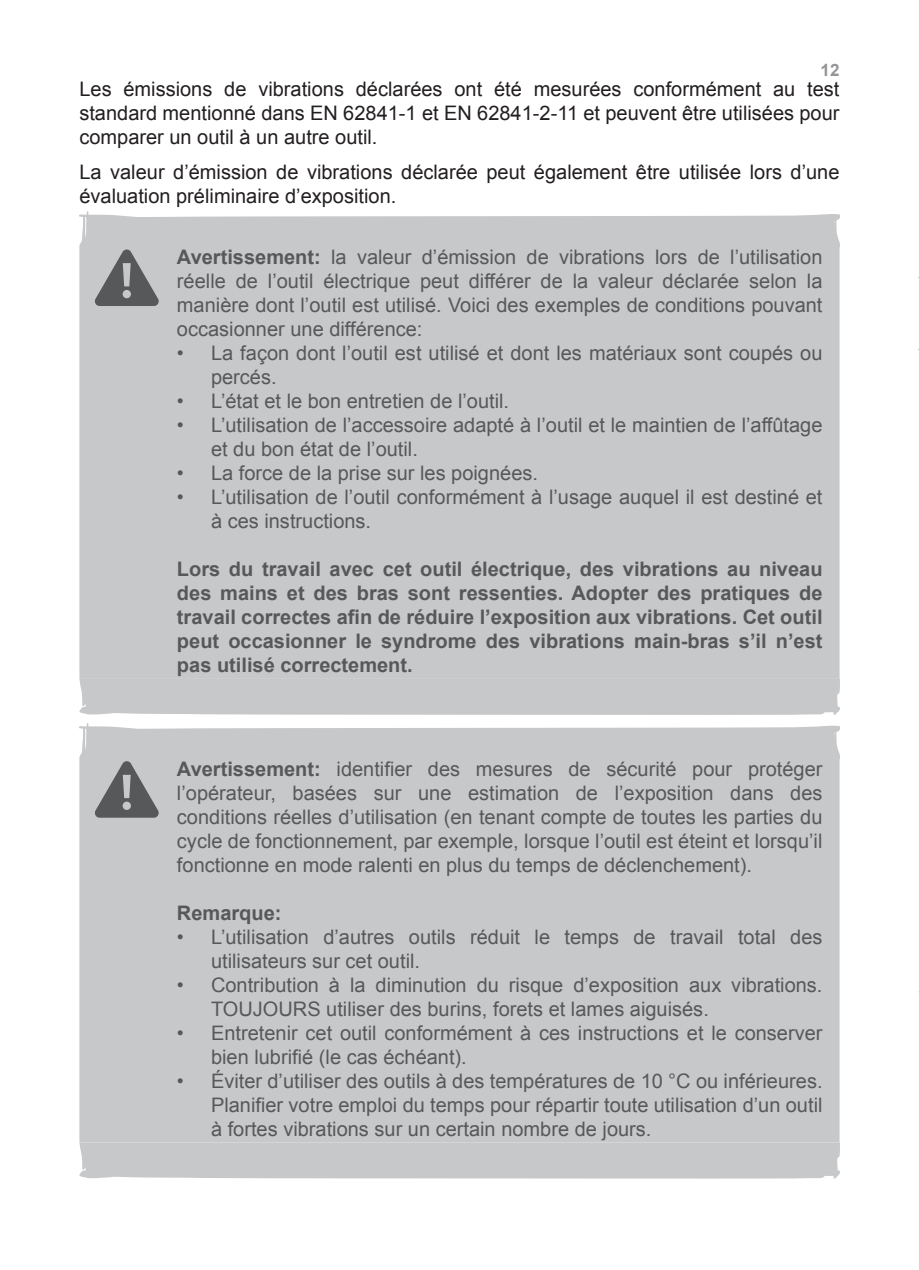
<style>
.page{position:relative;width:919px;height:1270px;background:#fff}
.page>*{position:absolute;margin:0;border:0;box-sizing:border-box;transform-origin:0 0}
.t1{font:20px/24px "Arial";color:#57585a}
.t2{font:20px/24px "Arial";color:#231f20;text-align:justify}
.t3{font:700 20px/24px "Arial";color:#57585a;text-align:justify}
.t4{font:700 17px "Arial";color:#939598}
.s1{font-weight:700}
</style>
<div class="page">
<div style="left:79px;top:306px;width:760px;height:373px;background:#c7c8ca"></div>
<svg style="left:79px;top:211px;width:760px;height:95px;background:#c7c8c9"></svg>
<div style="left:79px;top:679px;width:760px;height:36px;background:#c7c8ca"></div>
<div style="left:79px;top:818px;width:760px;height:324px;background:#c7c8ca"></div>
<svg style="left:79px;top:723px;width:760px;height:95px;background:#c6c7c9"></svg>
<div style="left:79px;top:1142px;width:760px;height:37px;background:#c7c8ca"></div>
<p class="t4" style="left:820px;top:58px;width:20px">12</p>
<p class="t2" style="left:79px;top:77px;width:761px">Les émissions de vibrations déclarées ont été mesurées conformément au test standard mentionné dans EN 62841-1 et EN 62841-2-11 et peuvent être utilisées pour comparer un outil à un autre outil.</p>
<p class="t2" style="left:79px;top:160px;width:761px">La valeur d’émission de vibrations déclarée peut également être utilisée lors d’une évaluation préliminaire d’exposition.</p>
<p class="t1" style="left:177px;top:245px;width:647px;text-align:justify"><span class="s1">Avertissement:</span> la valeur d’émission de vibrations lors de l’utilisation réelle de l’outil électrique peut différer de la valeur déclarée selon la manière dont l’outil est utilisé. Voici des exemples de conditions pouvant occasionner une différence:</p>
<p class="t1" style="left:211px;top:341px;width:613px;text-indent:-34px">• La façon dont l’outil est utilisé et dont les matériaux sont coupés ou percés.</p>
<p class="t1" style="left:177px;top:389px;width:333px">• L’état et le bon entretien de l’outil.</p>
<p class="t1" style="left:211px;top:413px;width:613px;text-indent:-34px">• L’utilisation de l’accessoire adapté à l’outil et le maintien de l’affûtage et du bon état de l’outil.</p>
<p class="t1" style="left:177px;top:461px;width:362px">• La force de la prise sur les poignées.</p>
<p class="t1" style="left:211px;top:485px;width:613px;text-indent:-34px">• L’utilisation de l’outil conformément à l’usage auquel il est destiné et à ces instructions.</p>
<p class="t3" style="left:177px;top:558px;width:647px">Lors du travail avec cet outil électrique, des vibrations au niveau des mains et des bras sont ressenties. Adopter des pratiques de travail correctes afin de réduire l’exposition aux vibrations. Cet outil peut occasionner le syndrome des vibrations main-bras s’il n’est pas utilisé correctement.</p>
<p class="t1" style="left:177px;top:757px;width:647px;text-align:justify"><span class="s1">Avertissement:</span> identifier des mesures de sécurité pour protéger l’opérateur, basées sur une estimation de l’exposition dans des conditions réelles d’utilisation (en tenant compte de toutes les parties du cycle de fonctionnement, par exemple, lorsque l’outil est éteint et lorsqu’il fonctionne en mode ralenti en plus du temps de déclenchement).</p>
<p class="t3" style="left:177px;top:901px;width:106px">Remarque:</p>
<p class="t1" style="left:211px;top:925px;width:613px;text-indent:-34px">• L’utilisation d’autres outils réduit le temps de travail total des utilisateurs sur cet outil.</p>
<p class="t1" style="left:211px;top:973px;width:613px;text-indent:-34px">• Contribution à la diminution du risque d’exposition aux vibrations.<br>TOUJOURS utiliser des burins, forets et lames aiguisés.</p>
<p class="t1" style="left:211px;top:1021px;width:613px;text-indent:-34px">• Entretenir cet outil conformément à ces instructions et le conserver bien lubrifié (le cas échéant).</p>
<p class="t1" style="left:211px;top:1069px;width:613px;text-align:justify;text-indent:-34px">• Éviter d’utiliser des outils à des températures de 10 °C ou inférieures.<br>Planifier votre emploi du temps pour répartir toute utilisation d’un outil à fortes vibrations sur un certain nombre de jours.</p>
</div>
